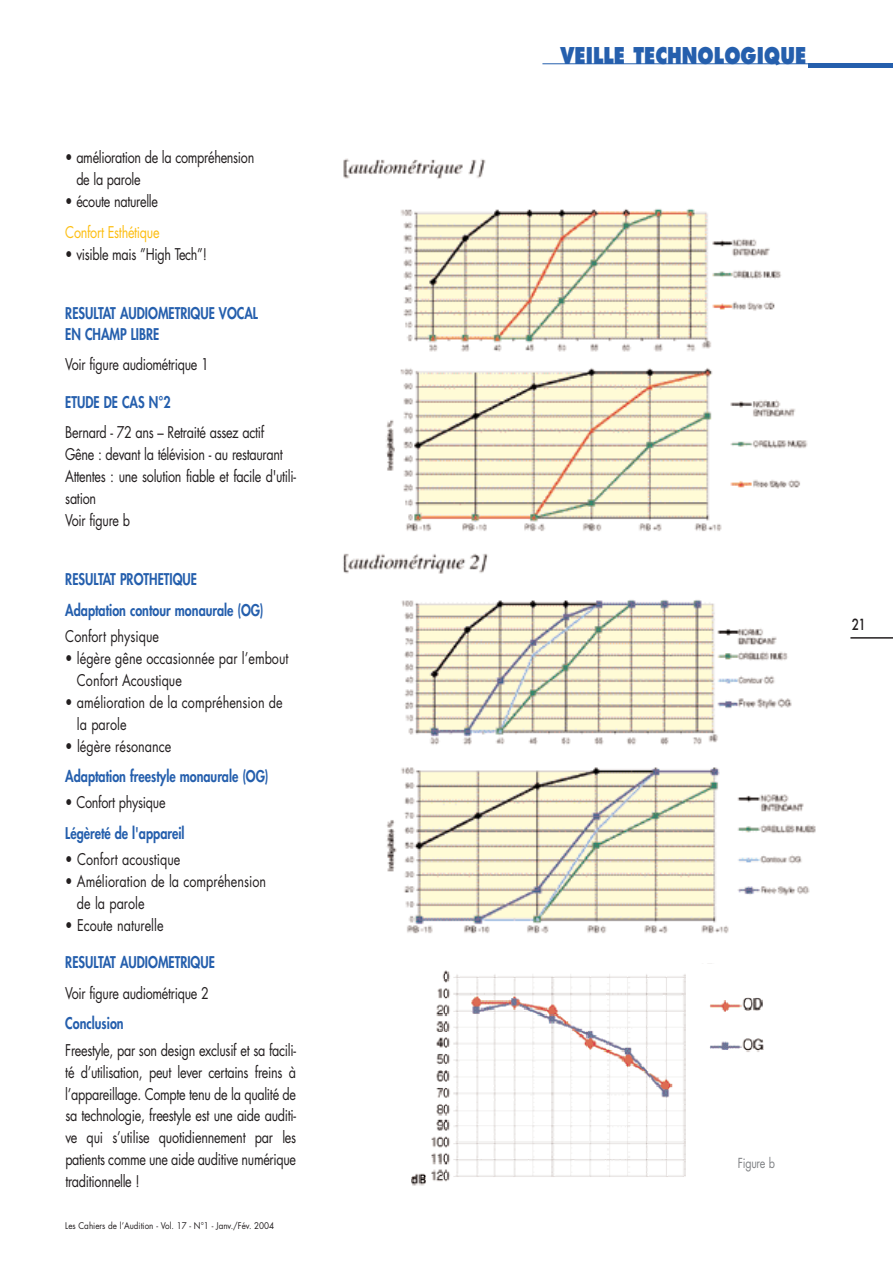
<style>
.page{position:relative;width:893px;height:1263px;background:#fff}
.page>*{position:absolute;margin:0;border:0;box-sizing:border-box;transform-origin:0 0}
.t1{font:800 22.5px "Futura";color:#255fad;scale:.8 1}
.t2{font:15.75px/21.9px "Futura";letter-spacing:-.025em;color:#231f20;scale:.8 1}
.t3{font:15.75px/21.9px "Futura";color:#231f20;scale:.8 1}
.t4{font:800 15.75px/20.4px "Futura";color:#255fad;scale:.8 1}
.t5{font:15.75px "Futura";letter-spacing:-.025em;color:#fdbe12;scale:.8 1}
.t6{font:500 15px "Futura";color:#231f20;scale:.8 1}
.t7{font:13.5px "Futura";letter-spacing:-.025em;color:#808285;scale:.8 1}
.t8{font:9px "Futura";color:#231f20;scale:.9 1}
</style>
<div class="page">
<img style="left:343px;top:158px;width:465px;height:373px">
<img style="left:343px;top:553px;width:473px;height:381px">
<img style="left:411px;top:963px;width:353px;height:223px">
<div style="left:710px;top:1155px;width:93px;height:24px;background:#fff"></div>
<hr style="left:850px;top:637px;width:43px;height:2px;background:#231f20">
<hr style="left:542px;top:63px;width:351px;height:1px;background:#255fad">
<hr style="left:808px;top:64px;width:85px;height:4px;background:#255fad">
<p class="t2" style="left:76px;top:148px;width:224px;text-indent:-11px">• amélioration de la compréhension de la parole</p>
<p class="t2" style="left:65px;top:192px;width:117px">• écoute naturelle</p>
<p class="t5" style="left:65px;top:225px;width:119px">Confort Esthétique</p>
<p class="t2" style="left:65px;top:244px;width:179px">• visible mais ”High Tech”!</p>
<p class="t4" style="left:65px;top:304px;width:242px">RESULTAT AUDIOMETRIQUE VOCAL<br>EN CHAMP LIBRE</p>
<p class="t2" style="left:65px;top:355px;width:181px">Voir figure audiométrique 1</p>
<p class="t4" style="left:65px;top:393px;width:133px">ETUDE DE CAS N°2</p>
<p class="t2" style="left:65px;top:423px;width:290px">Bernard - 72 ans – Retraité assez actif<br>Gêne : devant la télévision - au restaurant<br>Attentes : une solution fiable et facile d'utili&shy;sation<br>Voir figure b</p>
<p class="t4" style="left:65px;top:565px;width:249px;line-height:30.5px">RESULTAT PROTHETIQUE<br>Adaptation contour monaurale (OG)</p>
<p class="t3" style="left:65px;top:627px;width:119px">Confort physique</p>
<p class="t3" style="left:77px;top:648px;width:266px;text-indent:-12px">• légère gêne occasionnée par l’embout<br>Confort Acoustique</p>
<p class="t3" style="left:77px;top:692px;width:259px;text-indent:-12px">• amélioration de la compréhension de la parole</p>
<p class="t3" style="left:65px;top:736px;width:134px">• légère résonance</p>
<p class="t4" style="left:65px;top:767px;width:255px">Adaptation freestyle monaurale (OG)</p>
<p class="t2" style="left:65px;top:793px;width:127px">• Confort physique</p>
<p class="t4" style="left:65px;top:824px;width:151px">Légèreté de l'appareil</p>
<p class="t3" style="left:65px;top:850px;width:146px">• Confort acoustique</p>
<p class="t3" style="left:77px;top:872px;width:238px;text-indent:-12px">• Amélioration de la compréhension de la parole</p>
<p class="t3" style="left:65px;top:916px;width:124px">• Ecoute naturelle</p>
<p class="t4" style="left:65px;top:954px;width:189px">RESULTAT AUDIOMETRIQUE</p>
<p class="t2" style="left:65px;top:983px;width:181px">Voir figure audiométrique 2</p>
<p class="t4" style="left:65px;top:1014px;width:75px">Conclusion</p>
<p class="t2" style="left:65px;top:1040px;width:290px;text-align:justify">Freestyle, par son design exclusif et sa facili&shy;té d’utilisation, peut lever certains freins à l’appareillage. Compte tenu de la qualité de sa technologie, freestyle est une aide auditi&shy;ve qui s’utilise quotidiennement par les patients comme une aide auditive numérique traditionnelle !</p>
<p class="t8" style="left:65px;top:1222px;width:234px">Les Cahiers de l’Audition - Vol. 17 - N°1 - Janv./Fév. 2004</p>
<h1 class="t1" style="left:560px;top:46px;width:310px">VEILLE TECHNOLOGIQUE</h1>
<p class="t6" style="left:852px;top:615px;width:19px">21</p>
<p class="t7" style="left:738px;top:1157px;width:48px">Figure b</p>
</div>
